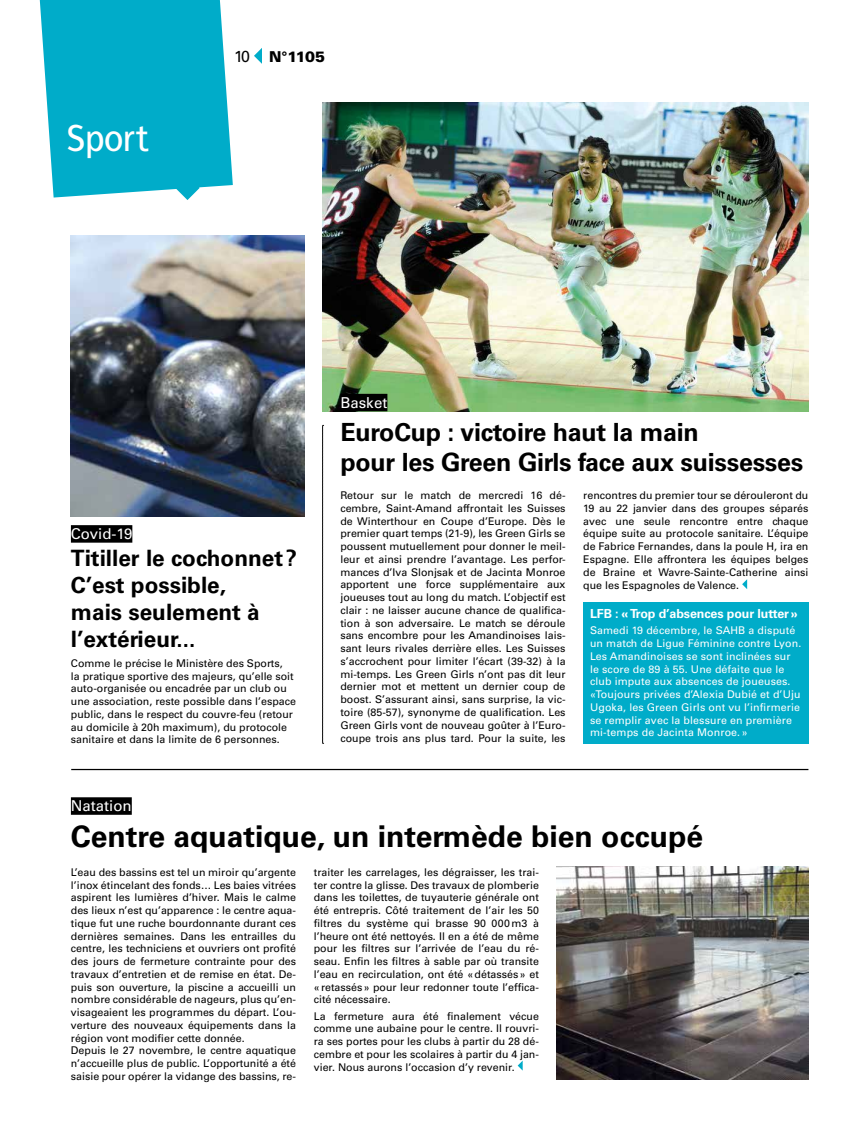
<style>
.page{position:relative;width:851px;height:1134px;background:#fff}
.page>*{position:absolute;margin:0;border:0;box-sizing:border-box;transform-origin:0 0}
.t1{font:37.5px "Francophil Sans";color:#fff}
.t2{font:700 30px "Univers LT";color:#000}
.t3{font:700 25px/30px "Univers LT";letter-spacing:-.01em;color:#000}
.t4{font:700 22.5px/27px "Univers LT";color:#000}
.t5{font:15px "Univers LT";color:#fff}
.t6{font:900 15px "Univers LT";color:#000}
.t7{font:700 12.5px "Univers LT";letter-spacing:-.01em;color:#fff}
.t8{font:10.62px/12.8px "Univers LT";color:#000;text-align:justify}
.t9{font:10.62px/12.8px "Univers LT";letter-spacing:.01em;color:#fff}
.s1{font-weight:400;font-size:16px}
</style>
<div class="page">
<hr style="left:71px;top:769px;width:737px;height:1px;background:#000">
<svg style="left:254px;top:48px;width:8px;height:16px"></svg>
<svg style="left:40px;top:0;width:193px;height:200px;background:#1ab4ce"></svg>
<img style="left:322px;top:103px;width:486px;height:308px">
<svg style="left:322px;top:425px;width:1px;height:319px"></svg>
<div style="left:71px;top:525px;width:61px;height:18px;background:#000"></div>
<img style="left:71px;top:235px;width:234px;height:281px">
<div style="left:71px;top:797px;width:61px;height:18px;background:#000"></div>
<svg style="left:517px;top:1061px;width:5px;height:9px"></svg>
<img style="left:556px;top:866px;width:252px;height:213px">
<div style="left:583px;top:602px;width:225px;height:141px;background:#00acc9"></div>
<div style="left:340px;top:394px;width:47px;height:17px;background:#000"></div>
<svg style="left:742px;top:579px;width:5px;height:10px"></svg>
<h1 class="t1" style="left:66px;top:116px;width:83px">Sport</h1>
<h3 class="t6" style="left:234px;top:47px;width:92px"><span class="s1">10</span> N°1105</h3>
<h3 class="t5" style="left:71px;top:525px;width:63px">Covid-19</h3>
<h3 class="t4" style="left:71px;top:545px;width:228px">Titiller le cochonnet ?<br>C’est possible,<br>mais seulement à l’extérieur...</h3>
<p class="t8" style="left:71px;top:657px;width:226px;text-align:left">Comme le précise le Ministère des Sports,<br>la pratique sportive des majeurs, qu’elle soit auto-organisée ou encadrée par un club ou une association, reste possible dans l’espace public, dans le respect du couvre-feu (retour au domicile à 20h maximum), du protocole sanitaire et dans la limite de 6 personnes.</p>
<h3 class="t5" style="left:340px;top:394px;width:48px">Basket</h3>
<h3 class="t3" style="left:340px;top:418px;width:464px">EuroCup : victoire haut la main<br>pour les Green Girls face aux suissesses</h3>
<p class="t8" style="left:340px;top:489px;width:227px">Retour sur le match de mercredi 16 dé&shy;cembre, Saint-Amand affrontait les Suisses de Winterthour en Coupe d’Europe. Dès le premier quart temps (21-9), les Green Girls se poussent mutuellement pour donner le meil&shy;leur et ainsi prendre l’avantage. Les perfor&shy;mances d’Iva Slonjsak et de Jacinta Monroe apportent une force supplémentaire aux joueuses tout au long du match. L’objectif est clair : ne laisser aucune chance de qualifica&shy;tion à son adversaire. Le match se déroule sans encombre pour les Amandinoises lais&shy;sant leurs rivales derrière elles. Les Suisses s’accrochent pour limiter l’écart (39-32) à la mi-temps. Les Green Girls n’ont pas dit leur dernier mot et mettent un dernier coup de boost. S’assurant ainsi, sans surprise, la vic&shy;toire (85-57), synonyme de qualification. Les Green Girls vont de nouveau goûter à l’Euro&shy;coupe trois ans plus tard. Pour la suite, les</p>
<p class="t8" style="left:583px;top:489px;width:227px">rencontres du premier tour se dérouleront du 19 au 22 janvier dans des groupes séparés avec une seule rencontre entre chaque équipe suite au protocole sanitaire. L’équipe de Fabrice Fernandes, dans la poule H, ira en Espagne. Elle affrontera les équipes belges de Braine et Wavre-Sainte-Catherine ainsi que les Espagnoles de Valence.</p>
<p class="t7" style="left:590px;top:606px;width:209px">LFB : « Trop d’absences pour lutter »</p>
<p class="t9" style="left:590px;top:624px;width:213px">Samedi 19 décembre, le SAHB a disputé un match de Ligue Féminine contre Lyon.<br>Les Amandinoises se sont inclinées sur le score de 89 à 55. Une défaite que le club impute aux absences de joueuses. «Toujours privées d’Alexia Dubié et d’Uju Ugoka, les Green Girls ont vu l’infirmerie se remplir avec la blessure en première mi-temps de Jacinta Monroe. »</p>
<h3 class="t5" style="left:71px;top:797px;width:62px">Natation</h3>
<h2 class="t2" style="left:71px;top:819px;width:633px">Centre aquatique, un intermède bien occupé</h2>
<p class="t8" style="left:71px;top:866px;width:227px;text-align:left">L’eau des bassins est tel un miroir qu’argente l’inox étincelant des fonds… Les baies vitrées aspirent les lumières d’hiver. Mais le calme des lieux n’est qu’apparence : le centre aqua&shy;tique fut une ruche bourdonnante durant ces dernières semaines. Dans les entrailles du centre, les techniciens et ouvriers ont profité des jours de fermeture contrainte pour des travaux d’entretien et de remise en état. De&shy;puis son ouverture, la piscine a accueilli un nombre considérable de nageurs, plus qu’en&shy;visageaient les programmes du départ. L’ou&shy;verture des nouveaux équipements dans la région vont modifier cette donnée.<br>Depuis le 27 novembre, le centre aquatique n’accueille plus de public. L’opportunité a été saisie pour opérer la vidange des bassins, re-</p>
<p class="t8" style="left:314px;top:866px;width:227px">traiter les carrelages, les dégraisser, les trai&shy;ter contre la glisse. Des travaux de plomberie dans les toilettes, de tuyauterie générale ont été entrepris. Côté traitement de l’air les 50 filtres du système qui brasse 90 000m3 à l’heure ont été nettoyés. Il en a été de même pour les filtres sur l’arrivée de l’eau du ré&shy;seau. Enfin les filtres à sable par où transite l’eau en recirculation, ont été «détassés» et «retassés» pour leur redonner toute l’effica&shy;cité nécessaire.</p>
<p class="t8" style="left:314px;top:1009px;width:227px">La fermeture aura été finalement vécue comme une aubaine pour le centre. Il rouvri&shy;ra ses portes pour les clubs à partir du 28 dé&shy;cembre et pour les scolaires à partir du 4 jan&shy;vier. Nous aurons l’occasion d’y revenir.</p>
</div>
